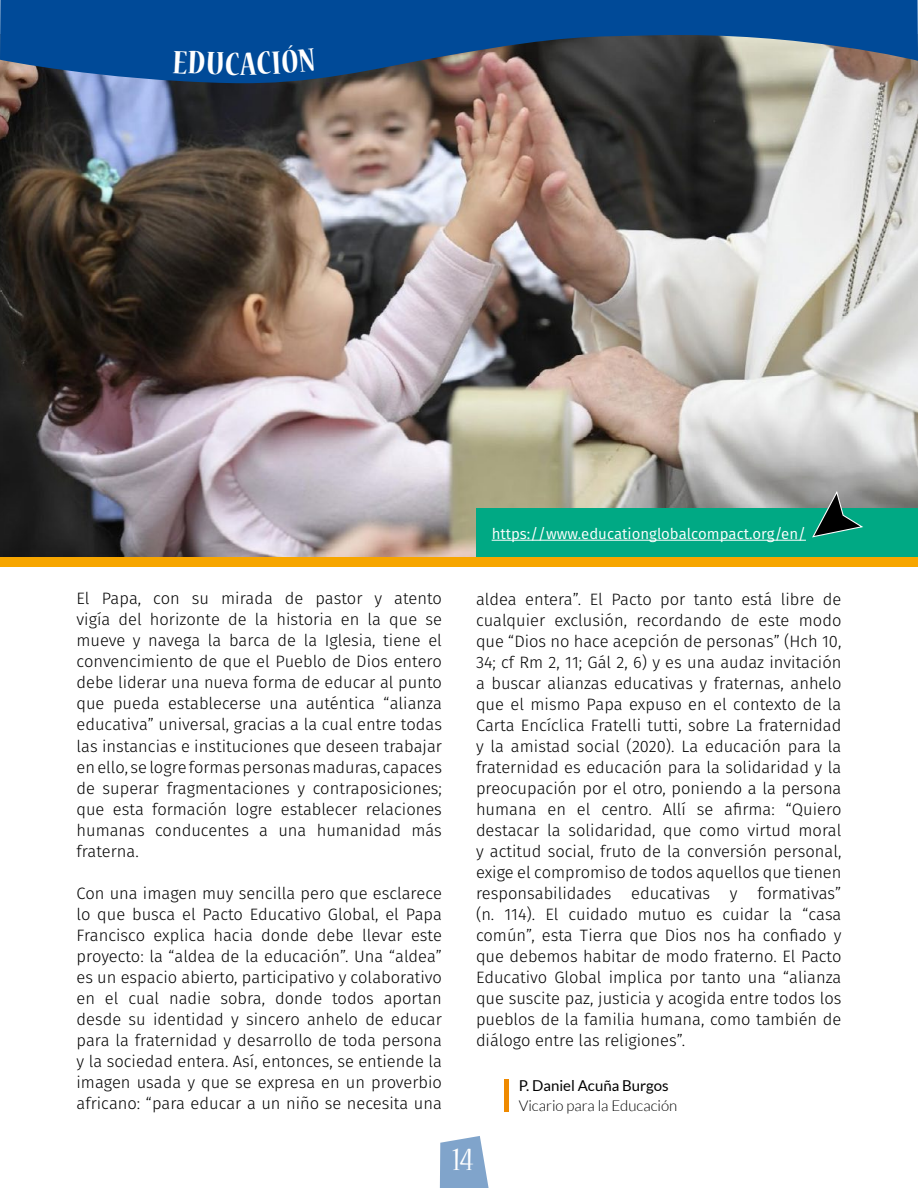
<style>
.page{position:relative;width:918px;height:1188px;background:#fff}
.page>*{position:absolute;margin:0;border:0;box-sizing:border-box;transform-origin:0 0}
.t1{font:condensed 36px "Nueva Std";color:#fff}
.t2{font:700 condensed 36px "Nueva Std";color:#fff}
.t3{font:300 16.5px/21px "Fira Sans";color:#000;text-align:justify}
.t4{font:15px "Fira Sans";color:#fff}
.t5{font:300 15px "Lato";color:#000}
.t6{font:15px "Lato";color:#000}
</style>
<div class="page">
<svg style="left:440px;top:1136px;width:49px;height:52px;background:#93b1d2"></svg>
<img style="left:0;top:85px;width:918px;height:472px">
<svg style="left:0;top:0;width:918px;height:85px;background:#275587"></svg>
<hr style="left:505px;top:1079px;width:4px;height:32px;background:#ef8a00">
<div style="left:476px;top:508px;width:442px;height:49px;background:#00a984"></div>
<hr style="left:492px;top:540px;width:314px;height:1px;background:#fff">
<svg style="left:812px;top:489px;width:53px;height:49px"></svg>
<div style="left:0;top:557px;width:918px;height:10px;background:#f7a600"></div>
<svg style="left:173px;top:50px;width:50px;height:25px"></svg>
<div style="left:240px;top:45px;width:76px;height:30px;background:#004a98"></div>
<h1 class="t2" style="left:225px;top:48px;width:16px">C</h1>
<p class="t4" style="left:492px;top:522px;width:316px">https://www.educationglobalcompact.org/en/</p>
<p class="t3" style="left:77px;top:588px;width:367px">El Papa, con su mirada de pastor y atento vigía del horizonte de la historia en la que se mueve y navega la barca de la Iglesia, tiene el convencimiento de que el Pueblo de Dios entero debe liderar una nueva forma de educar al punto que pueda establecerse una auténtica “alianza educativa” universal, gracias a la cual entre todas las instancias e instituciones que deseen trabajar en ello, se logre formas personas maduras, capaces de superar fragmentaciones y contraposiciones; que esta formación logre establecer relaciones humanas conducentes a una humanidad más fraterna.</p>
<p class="t3" style="left:77px;top:882px;width:367px">Con una imagen muy sencilla pero que esclarece lo que busca el Pacto Educativo Global, el Papa Francisco explica hacia donde debe llevar este proyecto: la “aldea de la educación”. Una “aldea” es un espacio abierto, participativo y colaborativo en el cual nadie sobra, donde todos aportan desde su identidad y sincero anhelo de educar para la fraternidad y desarrollo de toda persona y la sociedad entera. Así, entonces, se entiende la imagen usada y que se expresa en un proverbio africano: “para educar a un niño se necesita una</p>
<p class="t3" style="left:476px;top:588px;width:367px">aldea entera”. El Pacto por tanto está libre de cualquier exclusión, recordando de este modo que “Dios no hace acepción de personas” (Hch 10, 34; cf Rm 2, 11; Gál 2, 6) y es una audaz invitación a buscar alianzas educativas y fraternas, anhelo que el mismo Papa expuso en el contexto de la Carta Encíclica Fratelli tutti, sobre La fraternidad y la amistad social (2020). La educación para la fraternidad es educación para la solidaridad y la preocupación por el otro, poniendo a la persona humana en el centro. Allí se afirma: “Quiero destacar la solidaridad, que como virtud moral y actitud social, fruto de la conversión personal, exige el compromiso de todos aquellos que tienen responsabilidades educativas y formativas” (n. 114). El cuidado mutuo es cuidar la “casa común”, esta Tierra que Dios nos ha confiado y que debemos habitar de modo fraterno. El Pacto Educativo Global implica por tanto una “alianza que suscite paz, justicia y acogida entre todos los pueblos de la familia humana, como también de diálogo entre las religiones”.</p>
<p class="t6" style="left:519px;top:1077px;width:152px">P. Daniel Acuña Burgos</p>
<p class="t5" style="left:519px;top:1097px;width:160px">Vicario para la Educación</p>
<h1 class="t1" style="left:452px;top:1143px;width:23px">14</h1>
</div>
